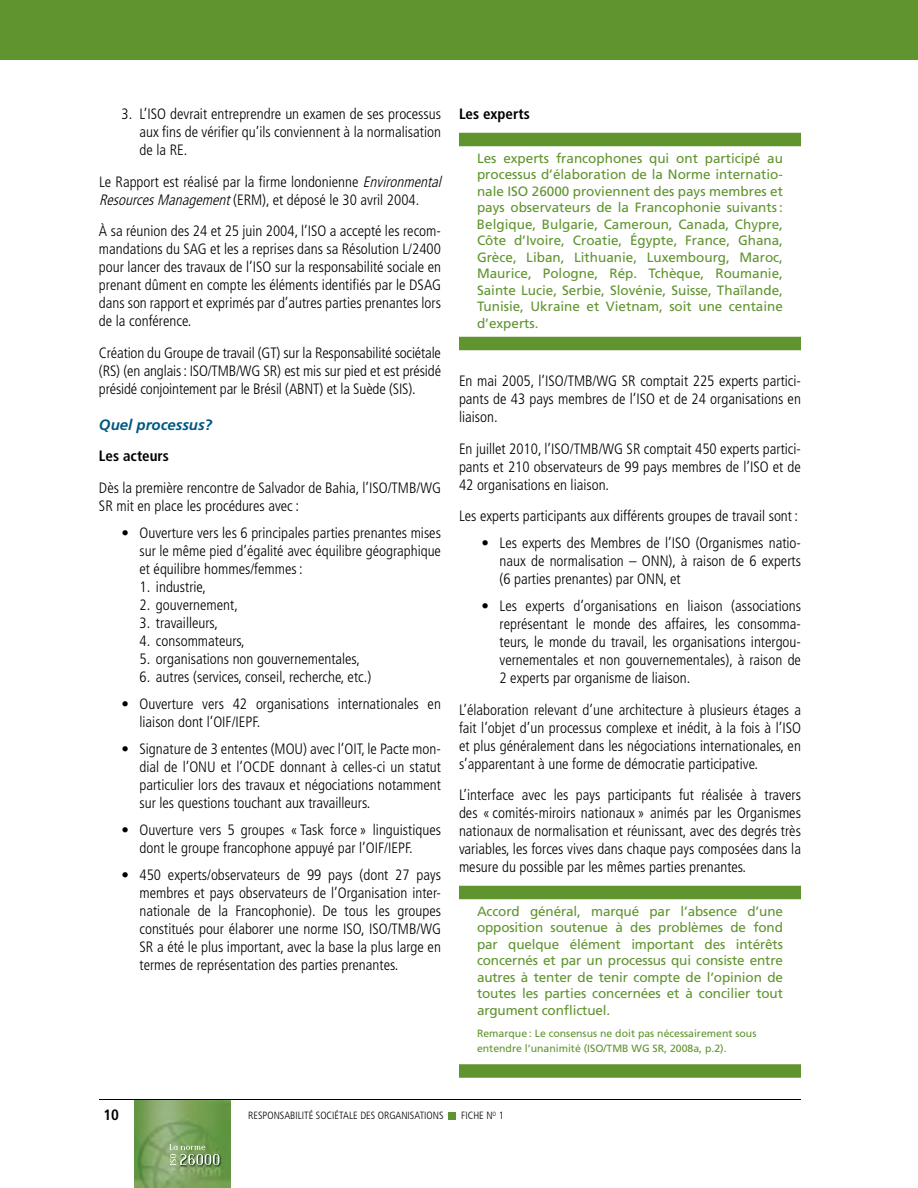
<style>
.page{position:relative;width:918px;height:1188px;background:#fff}
.page>*{position:absolute;margin:0;border:0;box-sizing:border-box;transform-origin:0 0}
.t1{font:300 condensed 15px/18px "Frutiger LT Std";color:#000;text-align:justify}
.t2{font:700 condensed 15px "Frutiger LT Std";color:#000}
.t3{font:italic 700 15px "Frutiger LT Std";color:#005883}
.t4{font:13.5px/16.5px "Frutiger LT Std";letter-spacing:-.01em;color:#60942f;text-align:justify}
.t5{font:10.5px/15px "Frutiger LT Std";color:#60942f}
.t6{font:300 condensed 10.5px "Frutiger LT Std";color:#000}
.s1{font-style:italic}
</style>
<div class="page">
<img style="left:134px;top:1100px;width:96px;height:88px">
<img style="left:169px;top:1144px;width:36px;height:6px">
<svg style="left:170px;top:1154px;width:6px;height:11px"></svg>
<img style="left:180px;top:1154px;width:40px;height:11px">
<div style="left:449px;top:1112px;width:7px;height:7px;background:#60942f"></div>
<div style="left:0;top:0;width:918px;height:60px;background:#60942f"></div>
<hr style="left:99px;top:1099px;width:702px;height:1px;background:#000">
<div style="left:459px;top:133px;width:342px;height:13px;background:#60942f"></div>
<div style="left:459px;top:337px;width:342px;height:13px;background:#60942f"></div>
<div style="left:459px;top:886px;width:342px;height:13px;background:#60942f"></div>
<div style="left:459px;top:1064px;width:342px;height:14px;background:#60942f"></div>
<p class="t1" style="left:140px;top:105px;width:303px;text-indent:-18px">3. L’ISO devrait entreprendre un examen de ses processus aux fins de vérifier qu’ils conviennent à la normalisation de la RE.</p>
<p class="t1" style="left:99px;top:173px;width:348px">Le Rapport est réalisé par la firme londonienne <span class="s1">Environmental<br>ResourcesManagement</span>(ERM), et déposé le 30 avril 2004.</p>
<p class="t1" style="left:99px;top:222px;width:344px">À sa réunion des 24 et 25 juin 2004, l’ISO a accepté les recom&shy;mandations du SAG et les a reprises dans sa Résolution L/2400 pour lancer des travaux de l’ISO sur la responsabilité sociale en prenant dûment en compte les éléments identifiés par le DSAG dans son rapport et exprimés par d’autres parties prenantes lors de la conférence.</p>
<p class="t1" style="left:99px;top:344px;width:344px">Création du Groupe de travail (GT) sur la Responsabilité sociétale (RS) (en anglais : ISO/TMB/WG SR) est mis sur pied et est présidé présidé conjointement par le Brésil (ABNT) et la Suède (SIS).</p>
<p class="t3" style="left:99px;top:416px;width:115px">Quel processus?</p>
<p class="t2" style="left:99px;top:447px;width:71px">Les acteurs</p>
<p class="t1" style="left:99px;top:479px;width:344px">Dès la première rencontre de Salvador de Bahia, l’ISO/TMB/WG<br>SR mit en place les procédures avec :</p>
<p class="t1" style="left:139px;top:524px;width:303px;text-indent:-18px">• Ouverture vers les 6 principales parties prenantes mises sur le même pied d’égalité avec équilibre géographique et équilibre hommes/femmes :</p>
<p class="t1" style="left:139px;top:578px;width:68px">1. industrie,</p>
<p class="t1" style="left:139px;top:596px;width:100px">2. gouvernement,</p>
<p class="t1" style="left:139px;top:614px;width:80px">3. travailleurs,</p>
<p class="t1" style="left:139px;top:632px;width:107px">4. consommateurs,</p>
<p class="t1" style="left:139px;top:650px;width:222px">5. organisations non gouvernementales,</p>
<p class="t1" style="left:139px;top:668px;width:233px">6. autres (services, conseil, recherche, etc.)</p>
<p class="t1" style="left:139px;top:695px;width:303px;text-indent:-18px">• Ouverture vers 42 organisations internationales en liaison dont l’OIF/IEPF.</p>
<p class="t1" style="left:139px;top:740px;width:303px;text-indent:-18px">• Signature de 3 ententes (MOU) avec l’OIT, le Pacte mon&shy;dial de l’ONU et l’OCDE donnant à celles-ci un statut particulier lors des travaux et négociations notamment sur les questions touchant aux travailleurs.</p>
<p class="t1" style="left:140px;top:821px;width:303px;text-indent:-18px">• Ouverture vers 5 groupes « Task force » linguistiques dont le groupe francophone appuyé par l’OIF/IEPF.</p>
<p class="t1" style="left:140px;top:866px;width:303px;text-indent:-18px">• 450 experts/observateurs de 99 pays (dont 27 pays membres et pays observateurs de l’Organisation inter&shy;nationale de la Francophonie). De tous les groupes constitués pour élaborer une norme ISO, ISO/TMB/WG SR a été le plus important, avec la base la plus large en termes de représentation des parties prenantes.</p>
<p class="t2" style="left:459px;top:105px;width:72px">Les experts</p>
<p class="t4" style="left:477px;top:150px;width:308px">Les experts francophones qui ont participé au processus d’élaboration de la Norme internatio&shy;nale ISO 26000 proviennent des pays membres et pays observateurs de la Francophonie suivants :<br>Belgique, Bulgarie, Cameroun, Canada, Chypre, Côte d’Ivoire, Croatie, Égypte, France, Ghana, Grèce, Liban, Lithuanie, Luxembourg, Maroc, Maurice, Pologne, Rép. Tchèque, Roumanie, Sainte Lucie, Serbie, Slovénie, Suisse, Thaïlande, Tunisie, Ukraine et Vietnam, soit une centaine d’experts.</p>
<p class="t1" style="left:459px;top:372px;width:344px">En mai 2005, l’ISO/TMB/WG SR comptait 225 experts partici&shy;pants de 43 pays membres de l’ISO et de 24 organisations en liaison.</p>
<p class="t1" style="left:459px;top:440px;width:343px">En juillet 2010, l’ISO/TMB/WG SR comptait 450 experts partici&shy;pants et 210 observateurs de 99 pays membres de l’ISO et de 42 organisations en liaison.</p>
<p class="t1" style="left:459px;top:507px;width:341px">Les experts participants aux différents groupes de travail sont :</p>
<p class="t1" style="left:500px;top:534px;width:303px;text-indent:-18px">• Les experts des Membres de l’ISO (Organismes natio&shy;naux de normalisation – ONN), à raison de 6 experts (6 parties prenantes) par ONN, et</p>
<p class="t1" style="left:500px;top:597px;width:303px;text-indent:-18px">• Les experts d’organisations en liaison (associations représentant le monde des affaires, les consomma&shy;teurs, le monde du travail, les organisations intergou&shy;vernementales et non gouvernementales), à raison de 2 experts par organisme de liaison.</p>
<p class="t1" style="left:459px;top:701px;width:344px">L’élaboration relevant d’une architecture à plusieurs étages a fait l’objet d’un processus complexe et inédit, à la fois à l’ISO et plus généralement dans les négociations internationales, en s’apparentant à une forme de démocratie participative.</p>
<p class="t1" style="left:459px;top:786px;width:343px">L’interface avec les pays participants fut réalisée à travers des « comités-miroirs nationaux » animés par les Organismes nationaux de normalisation et réunissant, avec des degrés très variables, les forces vives dans chaque pays composées dans la mesure du possible par les mêmes parties prenantes.</p>
<p class="t4" style="left:477px;top:903px;width:308px">Accord général, marqué par l’absence d’une opposition soutenue à des problèmes de fond par quelque élément important des intérêts concernés et par un processus qui consiste entre autres à tenter de tenir compte de l’opinion de toutes les parties concernées et à concilier tout argument conflictuel.</p>
<p class="t5" style="left:477px;top:1026px;width:281px">Remarque : Le consensus ne doit pas nécessairement sous entendre l’unanimité (ISO/TMB WG SR, 2008a, p.2).</p>
<p class="t2" style="left:104px;top:1106px;width:17px">10</p>
<p class="t6" style="left:248px;top:1110px;width:11px">Responsabilité</p>
<p class="t6" style="left:316px;top:1110px;width:6px">sociétale</p>
<p class="t6" style="left:360px;top:1110px;width:24px">des organisations</p>
<p class="t6" style="left:461px;top:1110px;width:10px">Fiche</p>
<p class="t6" style="left:486px;top:1110px;width:19px">N<sup>o</sup> 1</p>
</div>
